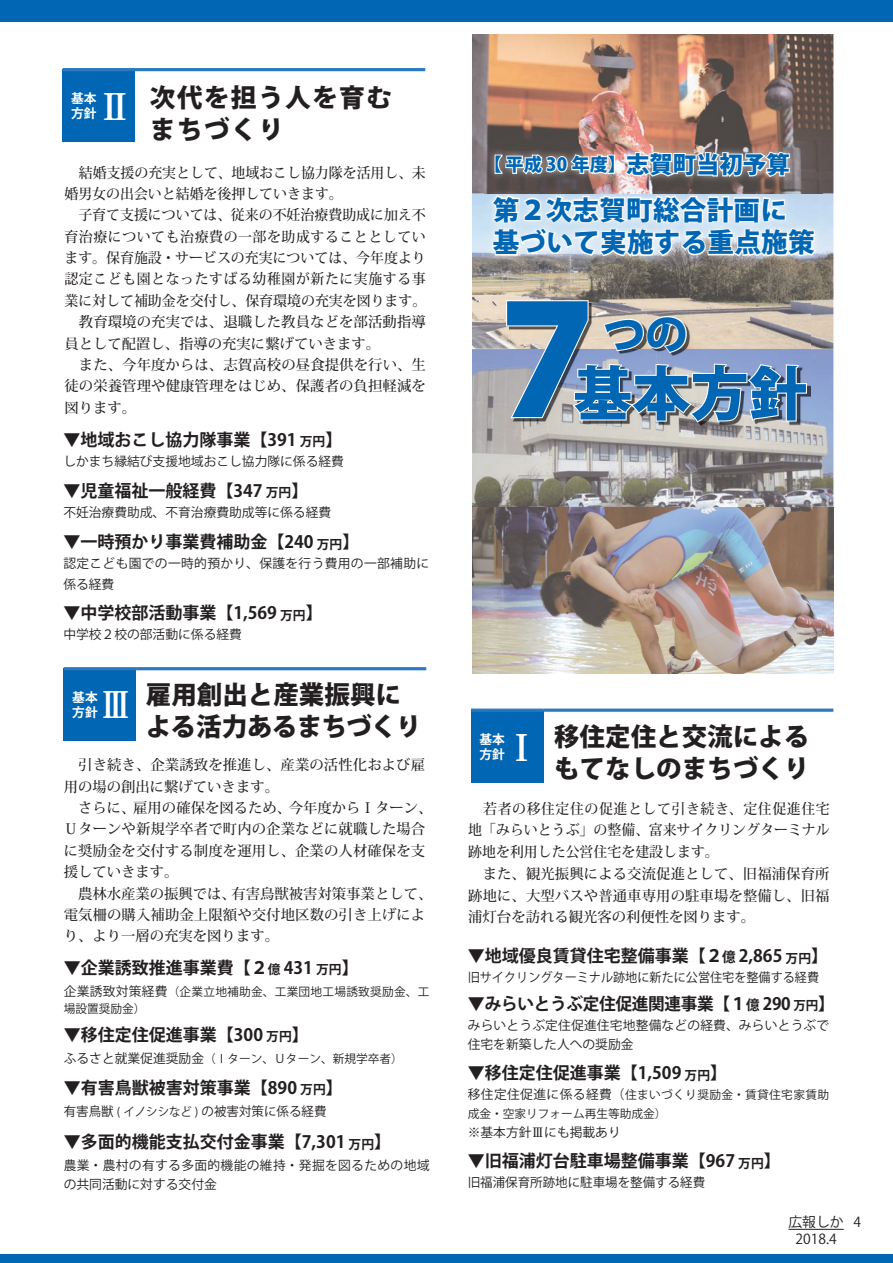
<style>
.page{position:relative;width:893px;height:1263px;background:#fff}
.page>*{position:absolute;margin:0;border:0;box-sizing:border-box;transform-origin:0 0}
.t1{font:800 151.95px "Koz Go Pro";color:#0166b3;scale:.91 1}
.t2{font:800 58.5px "Koz Go Pro";color:#0166b3}
.t3{font:800 42.45px "Koz Go Pro";color:#0166b3}
.t4{font:700 36.15px "Koz Min Pro";color:#fff}
.t5{font:700 36.15px "Koz Min Pro";color:#fff;scale:.9 1}
.t6{font:800 26.55px/33px "Koz Go Pro";letter-spacing:.01em;color:#0166b3}
.t7{font:800 25.5px/32px "Koz Go Pro";color:#231f20}
.t8{font:800 25.5px/32px "Koz Go Pro";letter-spacing:.05em;color:#231f20}
.t9{font:800 18px "Koz Go Pro";color:#0166b3}
.t10{font:700 16.95px "Koz Go Pro";color:#231f20}
.t11{font:700 16.95px "Koz Go Pro";letter-spacing:-.02em;color:#231f20}
.t12{font:500 14.4px/21.5px "Koz Min Pro";letter-spacing:.01em;color:#231f20}
.t13{font:13.8px/17px "Koz Go Pro";color:#231f20;text-align:center}
.t14{font:12.75px/19.2px "Koz Go Pro";color:#231f20}
.t15{font:12.75px/19.2px "Koz Go Pro";letter-spacing:.025em;color:#231f20}
.t16{font:12.75px "Koz Go Pro";color:#231f20;scale:.95 1}
.t17{font:700 12.75px/14.9px "Koz Go Pro";color:#fff}
.t18{font:11.7px/19.2px "Koz Go Pro";letter-spacing:.02em;color:#231f20}
.t19{font:11.7px "Koz Go Pro";color:#231f20}
.s1{font-size:12.75px}
.s2{font-size:23.4px}
.s3{font-size:11.7px}
.s4{font-size:13.8px}
.s5{font-family:"Koz Min Pro";font-weight:500}
</style>
<div class="page">
<img style="left:472px;top:193px;width:51px;height:156px">
<img style="left:782px;top:193px;width:51px;height:156px">
<img style="left:523px;top:264px;width:259px;height:35px">
<img style="left:472px;top:349px;width:362px;height:324px">
<img style="left:472px;top:34px;width:361px;height:159px">
<div style="left:471px;top:710px;width:72px;height:72px;background:#0166b3"></div>
<svg style="left:543px;top:708px;width:290px;height:4px"></svg>
<svg style="left:471px;top:708px;width:72px;height:4px"></svg>
<div style="left:0;top:1254px;width:893px;height:9px;background:#0166b3"></div>
<div style="left:63px;top:70px;width:72px;height:72px;background:#0166b3"></div>
<hr style="left:63px;top:68px;width:72px;height:3px;background:#2b79be">
<hr style="left:135px;top:68px;width:290px;height:3px;background:#2b79be">
<div style="left:64px;top:669px;width:72px;height:72px;background:#0166b3"></div>
<hr style="left:136px;top:667px;width:290px;height:3px;background:#2b79be">
<hr style="left:64px;top:667px;width:72px;height:3px;background:#2b79be">
<div style="left:0;top:0;width:893px;height:21px;background:#0166b3"></div>
<img style="left:509px;top:303px;width:301px;height:123px">
<svg style="left:505px;top:299px;width:303px;height:125px;background:#9c9ca2"></svg>
<img style="left:485px;top:144px;width:338px;height:120px">
<img style="left:489px;top:21px;width:330px;height:238px">
<hr style="left:788px;top:1229px;width:56px;height:1px;background:#231f20">
<p class="t17" style="left:71px;top:92px;width:27px">基本方針</p>
<p class="t4" style="left:97px;top:80px;width:38px">Ⅱ</p>
<p class="t8" style="left:150px;top:83px;width:244px">次代を担う人を育むまちづくり</p>
<p class="t12" style="left:64px;top:161px;width:363px;text-indent:14px">結婚支援の充実として、地域おこし協力隊を活用し、未婚男女の出会いと結婚を後押していきます。<br>　子育て支援については、従来の不妊治療費助成に加え不育治療についても治療費の一部を助成することとしています。保育施設・サービスの充実については、今年度より認定こども園となったすばる幼稚園が新たに実施する事業に対して補助金を交付し、保育環境の充実を図ります。　教育環境の充実では、退職した教員などを部活動指導員として配置し、指導の充実に繋げていきます。<br>　また、今年度からは、志賀高校の昼食提供を行い、生徒の栄養管理や健康管理をはじめ、保護者の負担軽減を図ります。</p>
<p class="t10" style="left:63px;top:429px;width:280px">▼地域おこし協力隊事業【391 <span class="s1">万円</span>】</p>
<p class="t14" style="left:63px;top:452px;width:282px">しかまち縁結び支援地域おこし協力隊に係る経費</p>
<p class="t10" style="left:63px;top:480px;width:246px">▼児童福祉一般経費【347 <span class="s1">万円</span>】</p>
<p class="t14" style="left:63px;top:503px;width:269px">不妊治療費助成、不育治療費助成等に係る経費</p>
<p class="t10" style="left:63px;top:531px;width:297px">▼一時預かり事業費補助金【240 <span class="s1">万円</span>】</p>
<p class="t15" style="left:63px;top:553px;width:367px;line-height:21.1px">認定こども園での一時的預かり、保護を行う費用の一部補助に係る経費</p>
<p class="t10" style="left:63px;top:602px;width:261px">▼中学校部活動事業【1,569 <span class="s1">万円</span>】</p>
<p class="t14" style="left:63px;top:625px;width:180px">中学校２校の部活動に係る経費</p>
<p class="t9" style="left:484px;top:153px;width:307px">【 平成 30 年度】<span class="s2">志賀町当初予算</span></p>
<p class="t6" style="left:493px;top:195px;width:323px">第２次志賀町総合計画に基づいて実施する重点施策</p>
<p class="t1" style="left:478px;top:262px;width:153px">７</p>
<p class="t3" style="left:603px;top:307px;width:87px">つの</p>
<p class="t2" style="left:478px;top:355px;width:330px">　 基本方針</p>
<p class="t7" style="left:146px;top:680px;width:277px">雇用創出と産業振興による活力あるまちづくり</p>
<p class="t17" style="left:72px;top:691px;width:27px">基本方針</p>
<p class="t5" style="left:99px;top:678px;width:38px">Ⅲ</p>
<p class="t7" style="left:554px;top:722px;width:257px">移住定住と交流による</p>
<p class="t17" style="left:479px;top:732px;width:27px">基本方針</p>
<p class="t4" style="left:503px;top:721px;width:38px">Ⅰ</p>
<p class="t12" style="left:64px;top:754px;width:363px">　引き続き、企業誘致を推進し、産業の活性化および雇</p>
<p class="t7" style="left:554px;top:754px;width:257px">もてなしのまちづくり</p>
<p class="t12" style="left:64px;top:775px;width:370px">用の場の創出に繋げていきます。<br>　さらに、雇用の確保を図るため、今年度からＩターン、<br>Ｕターンや新規学卒者で町内の企業などに就職した場合に奨励金を交付する制度を運用し、企業の人材確保を支援していきます。<br>　農林水産業の振興では、有害鳥獣被害対策事業として、電気柵の購入補助金上限額や交付地区数の引き上げにより、より一層の充実を図ります。</p>
<p class="t12" style="left:468px;top:797px;width:363px;text-indent:15px">若者の移住定住の促進として引き続き、定住促進住宅地「みらいとうぶ」の整備、富来サイクリングターミナル跡地を利用した公営住宅を建設します。<br>　また、観光振興による交流促進として、旧福浦保育所跡地に、大型バスや普通車専用の駐車場を整備し、旧福浦灯台を訪れる観光客の利便性を図ります。</p>
<p class="t10" style="left:64px;top:957px;width:296px">▼企業誘致推進事業費【２<span class="s1">億</span> 431 <span class="s1">万円</span>】</p>
<p class="t18" style="left:64px;top:983px;width:367px;line-height:17px"><span class="s1">企業誘致対策経費</span>（企業立地補助金、工業団地工場誘致奨励金、工場設置奨励金）</p>
<p class="t10" style="left:64px;top:1024px;width:246px">▼移住定住促進事業【300 <span class="s1">万円</span>】</p>
<p class="t19" style="left:64px;top:1051px;width:341px"><span class="s1">ふるさと就業促進奨励金</span>（Ｉターン、Ｕターン、新規学卒者）</p>
<p class="t10" style="left:64px;top:1077px;width:280px">▼有害鳥獣被害対策事業【890 <span class="s1">万円</span>】</p>
<p class="t14" style="left:64px;top:1102px;width:264px">有害鳥獣 <span class="s3">( イノシシなど )</span> の被害対策に係る経費</p>
<p class="t10" style="left:64px;top:1131px;width:329px">▼多面的機能支払交付金事業【7,301 <span class="s1">万円</span>】</p>
<p class="t15" style="left:64px;top:1156px;width:367px">農業・農村の有する多面的機能の維持・発掘を図るための地域の共同活動に対する交付金</p>
<p class="t10" style="left:468px;top:945px;width:362px">▼地域優良賃貸住宅整備事業【２<span class="s4">億</span> 2,865 <span class="s1">万円</span>】</p>
<p class="t16" style="left:468px;top:969px;width:371px">旧サイクリングターミナル跡地に新たに公営住宅を整備する経費</p>
<p class="t11" style="left:468px;top:993px;width:368px">▼みらいとうぶ定住促進関連事業【１<span class="s4">億</span> 290 <span class="s1">万円</span>】</p>
<p class="t14" style="left:468px;top:1016px;width:363px">みらいとうぶ定住促進住宅地整備などの経費、みらいとうぶで住宅を新築した人への奨励金</p>
<p class="t10" style="left:468px;top:1062px;width:261px">▼移住定住促進事業【1,509 <span class="s1">万円</span>】</p>
<p class="t18" style="left:468px;top:1085px;width:363px"><span class="s1">移住定住促進に係る経費（</span>住まいづくり奨励金・賃貸住宅家賃助成金・空家リフォーム再生等助成金）</p>
<p class="t14" style="left:468px;top:1123px;width:155px">※基本方針<span class="s5">Ⅲ</span>にも掲載あり</p>
<p class="t10" style="left:468px;top:1150px;width:315px">▼旧福浦灯台駐車場整備事業【967 <span class="s1">万円</span>】</p>
<p class="t14" style="left:468px;top:1173px;width:239px">旧福浦保育所跡地に駐車場を整備する経費</p>
<p class="t13" style="left:788px;top:1214px;width:57px">広報しか<br>2018.4</p>
<p class="t13" style="left:854px;top:1214px;width:9px">4</p>
</div>
